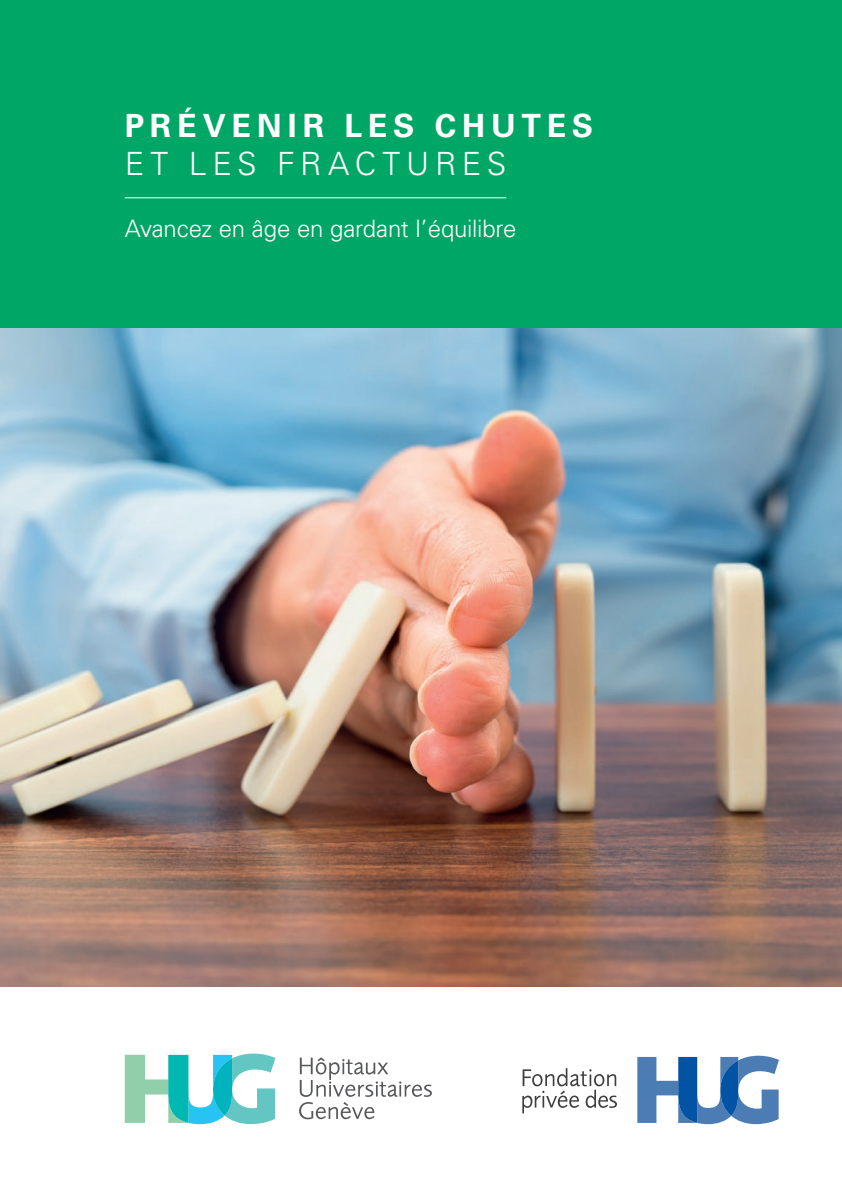
<style>
.page{position:relative;width:842px;height:1191px;background:#fff}
.page>*{position:absolute;margin:0;border:0;box-sizing:border-box;transform-origin:0 0}
.t1{font:700 32px "Univers LT Std";letter-spacing:.18em;color:#fff}
.t2{font:300 32px "Univers LT Std";letter-spacing:.175em;color:#fff}
.t3{font:300 24px "Univers LT Std";letter-spacing:-.01em;color:#fff}
</style>
<div class="page">
<div style="left:0;top:0;width:842px;height:329px;background:#00a665"></div>
<hr style="left:125px;top:197px;width:381px;height:1px;background:#fff">
<svg style="left:125px;top:1053px;width:150px;height:71px"></svg>
<svg style="left:299px;top:1057px;width:133px;height:62px"></svg>
<svg style="left:522px;top:1068px;width:95px;height:45px"></svg>
<svg style="left:637px;top:1055px;width:142px;height:69px"></svg>
<img style="left:0;top:329px;width:842px;height:657px">
<h1 class="t1" style="left:125px;top:107px;width:470px">PRÉVENIR LES CHUTES</h1>
<h1 class="t2" style="left:125px;top:144px;width:383px">ET LES FRACTURES</h1>
<p class="t3" style="left:125px;top:214px;width:393px">Avancez en âge en gardant l’équilibre</p>
</div>
